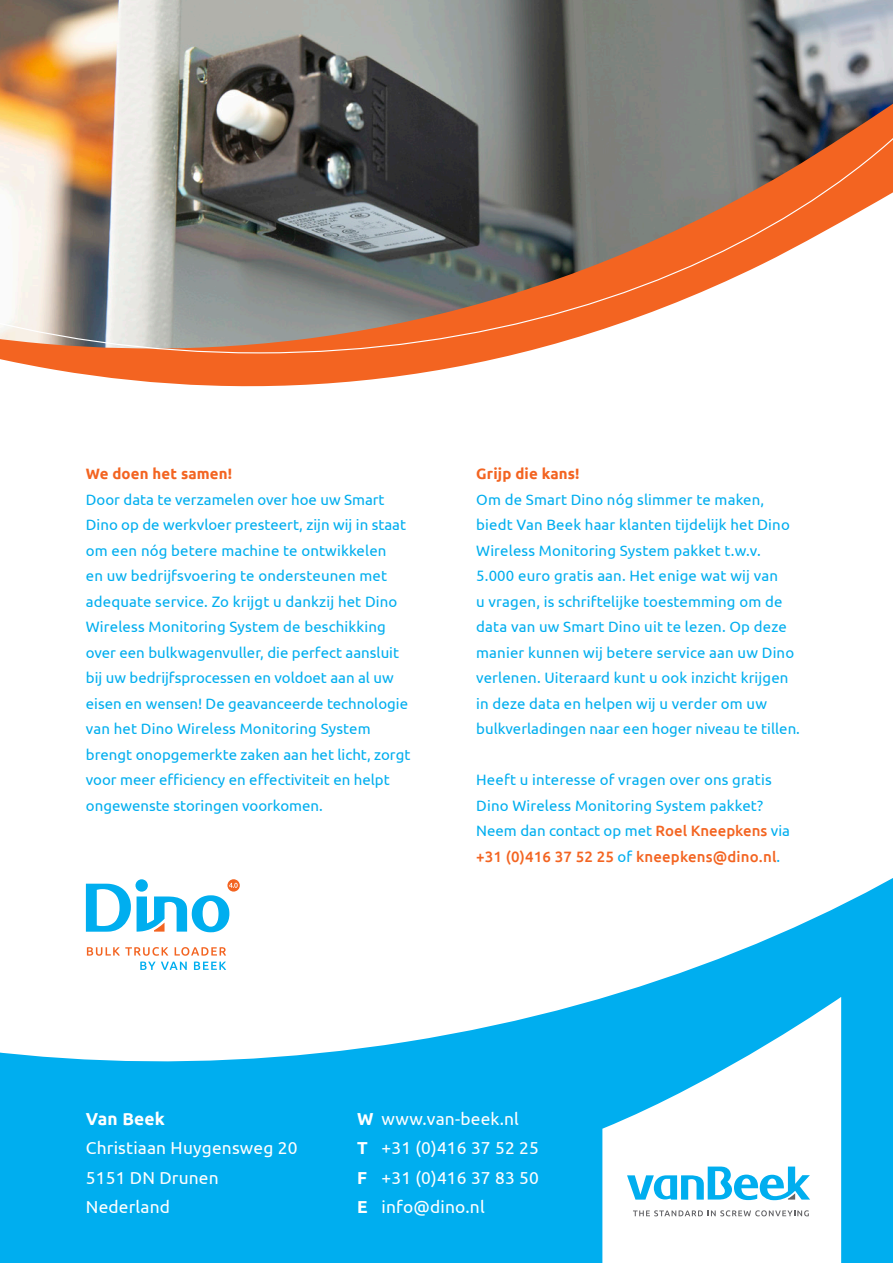
<style>
.page{position:relative;width:893px;height:1263px;background:#fff}
.page>*{position:absolute;margin:0;border:0;box-sizing:border-box;transform-origin:0 0}
.t1{font:17.4px/29.4px "Ubuntu";letter-spacing:.01em;color:#fff}
.t2{font:700 17.4px "Ubuntu";letter-spacing:.01em;color:#fff}
.t3{font:15px/25.5px "Ubuntu";letter-spacing:.01em;color:#00aeef}
.t4{font:700 15px "Ubuntu";letter-spacing:.01em;color:#f36421}
.s1{font-weight:500;color:#f36421}
.s2{font-weight:700}
</style>
<div class="page">
<svg style="left:0;top:878px;width:893px;height:385px;fill:#00aeef"></svg>
<svg style="left:0;top:353px;width:520px;height:34px;fill:#f36421"></svg>
<img style="left:0;top:0;width:893px;height:353px">
<svg style="left:87px;top:947px;width:139px;height:23px"></svg>
<svg style="left:86px;top:884px;width:45px;height:48px"></svg>
<svg style="left:137px;top:895px;width:92px;height:37px"></svg>
<div style="left:135px;top:879px;width:13px;height:13px;background:#00aeef;border-radius:50%"></div>
<svg style="left:227px;top:879px;width:13px;height:12px"></svg>
<svg style="left:229px;top:883px;width:9px;height:5px"></svg>
<svg style="left:602px;top:997px;width:239px;height:266px"></svg>
<svg style="left:627px;top:1166px;width:183px;height:34px"></svg>
<svg style="left:633px;top:1210px;width:176px;height:6px"></svg>
<p class="t4" style="left:86px;top:465px;width:148px">We doen het samen!</p>
<p class="t3" style="left:86px;top:486px;width:326px">Door data te verzamelen over hoe uw Smart Dino op de werkvloer presteert, zijn wij in staat om een nóg betere machine te ontwikkelen<br>en uw bedrijfsvoering te ondersteunen met adequate service. Zo krijgt u dankzij het Dino Wireless Monitoring System de beschikking over een bulkwagenvuller, die perfect aansluit bij uw bedrijfsprocessen en voldoet aan al uw eisen en wensen! De geavanceerde technologie van het Dino Wireless Monitoring System brengt onopgemerkte zaken aan het licht, zorgt voor meer efficiency en effectiviteit en helpt ongewenste storingen voorkomen.</p>
<p class="t4" style="left:476px;top:465px;width:105px">Grijp die kans!</p>
<p class="t3" style="left:476px;top:486px;width:325px">Om de Smart Dino nóg slimmer te maken, biedt Van Beek haar klanten tijdelijk het Dino Wireless Monitoring System pakket t.w.v.<br>5.000 euro gratis aan. Het enige wat wij van<br>u vragen, is schriftelijke toestemming om de data van uw Smart Dino uit te lezen. Op deze manier kunnen wij betere service aan uw Dino verlenen. Uiteraard kunt u ook inzicht krijgen in deze data en helpen wij u verder om uw bulkverladingen naar een hoger niveau te tillen.</p>
<p class="t3" style="left:476px;top:767px;width:315px">Heeft u interesse of vragen over ons gratis Dino Wireless Monitoring System pakket?<br>Neem dan contact op met <span class="s1">Roel Kneepkens</span> via <span class="s1">+31 (0)416 37 52 25</span> of <span class="s1">kneepkens@dino.nl</span>.</p>
<p class="t2" style="left:86px;top:1108px;width:80px">Van Beek</p>
<p class="t1" style="left:86px;top:1132px;width:213px">Christiaan Huygensweg 20<br>5151 DN Drunen<br>Nederland</p>
<p class="t1" style="left:357px;top:1103px;width:183px"><span class="s2">W</span> www.van-beek.nl<br><span class="s2">T</span> +31 (0)416 37 52 25<br><span class="s2">F</span> +31 (0)416 37 83 50<br><span class="s2">E</span> info@dino.nl</p>
</div>
